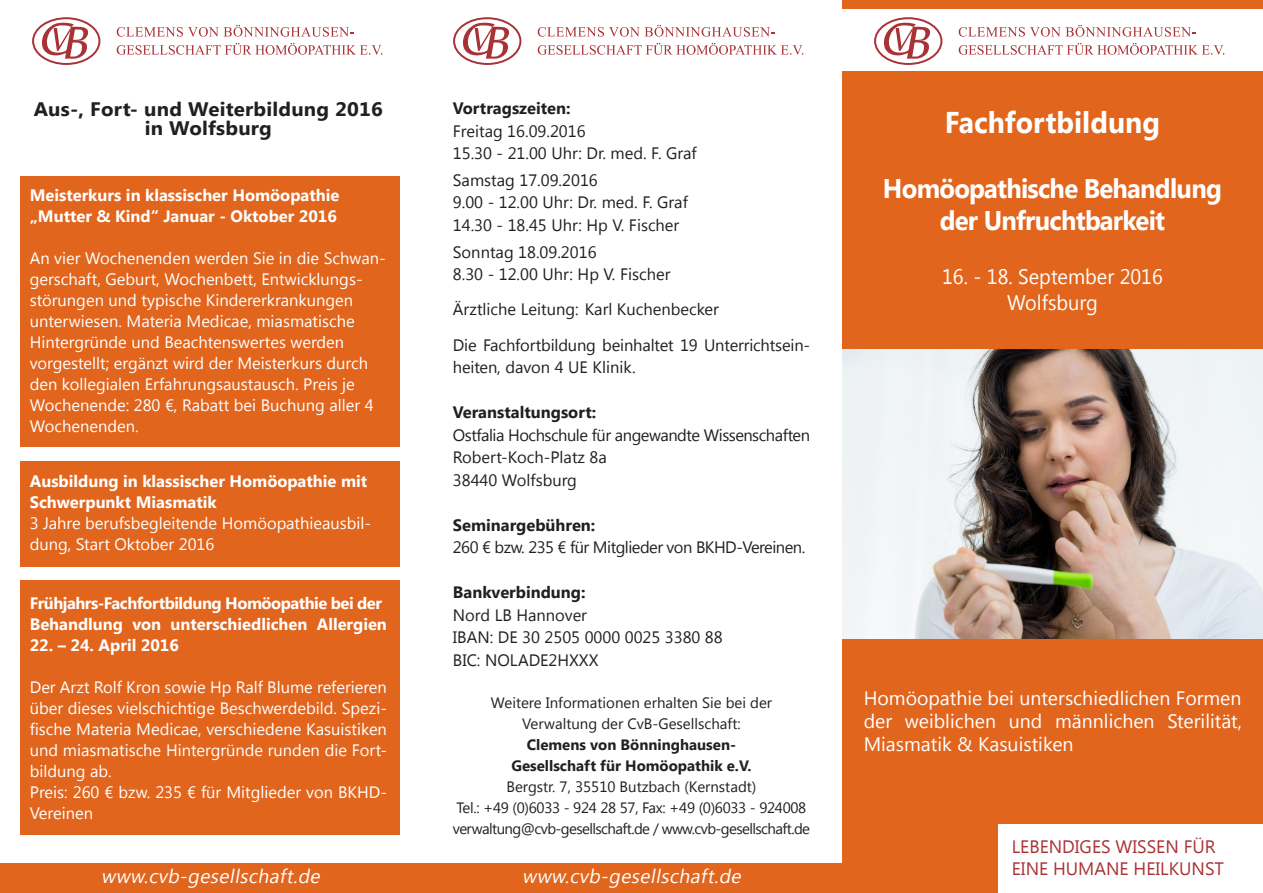
<style>
.page{position:relative;width:1263px;height:893px;background:#fff}
.page>*{position:absolute;margin:0;border:0;box-sizing:border-box;transform-origin:0 0}
.t1{font:700 30px "Segoe UI";color:#fff;scale:.95 1}
.t2{font:700 27px "Segoe UI";letter-spacing:-.03em;color:#fff;scale:.95 1}
.t3{font:21px "Segoe UI";color:#fff;scale:.95 1}
.t4{font:19.5px "Segoe UI";color:#fff}
.t5{font:italic 19.5px "Segoe UI";color:#fff}
.t6{font:700 19.5px "Segoe UI";letter-spacing:.01em;color:#231f20;scale:1.05 1}
.t7{font:18px/21.6px "Segoe UI";color:#a93236}
.t8{font:16.5px/21px "Segoe UI";color:#fff}
.t9{font:16.5px/22.5px "Segoe UI";color:#231f20}
.t10{font:700 16.5px/21px "Segoe UI";color:#fff}
.t11{font:16.5px "Segoe UI";letter-spacing:-.03em;color:#231f20}
.t12{font:700 16.5px "Segoe UI";color:#231f20}
.t13{font:700 16.5px "Segoe UI";letter-spacing:-.03em;color:#fff}
.t14{font:15px "Segoe UI";color:#231f20}
.t15{font:700 15px "Segoe UI";color:#231f20}
.t16{font:15px "Segoe UI";letter-spacing:-.04em;color:#231f20}
.t17{font:15px "Segoe UI";letter-spacing:-.02em;color:#231f20}
</style>
<div class="page">
<div style="left:20px;top:580px;width:380px;height:255px;background:#e1651d"></div>
<div style="left:20px;top:461px;width:380px;height:105px;background:#e1651d"></div>
<div style="left:20px;top:176px;width:380px;height:270px;background:#e1651d"></div>
<div style="left:842px;top:0;width:421px;height:893px;background:#e1651d"></div>
<img style="left:842px;top:349px;width:421px;height:289px">
<div style="left:0;top:863px;width:1263px;height:30px;background:#e1651d"></div>
<div style="left:841px;top:9px;width:422px;height:64px;background:#fff"></div>
<div style="left:999px;top:825px;width:264px;height:68px;background:#fff"></div>
<div style="left:842px;top:72px;width:421px;height:277px;background:#e1651d"></div>
<svg style="left:538px;top:43px;width:265px;height:12px"></svg>
<svg style="left:538px;top:25px;width:237px;height:12px"></svg>
<div style="left:453px;top:17px;width:68px;height:48px;border:2px solid #a93236;border-radius:50%"></div>
<svg style="left:463px;top:23px;width:46px;height:36px"></svg>
<svg style="left:117px;top:43px;width:265px;height:12px"></svg>
<svg style="left:117px;top:25px;width:237px;height:12px"></svg>
<div style="left:32px;top:17px;width:68px;height:48px;border:2px solid #a93236;border-radius:50%"></div>
<svg style="left:42px;top:23px;width:46px;height:36px"></svg>
<svg style="left:959px;top:43px;width:265px;height:12px"></svg>
<svg style="left:959px;top:25px;width:237px;height:12px"></svg>
<div style="left:874px;top:17px;width:68px;height:48px;border:2px solid #a93236;border-radius:50%"></div>
<svg style="left:884px;top:23px;width:46px;height:36px"></svg>
<p class="t6" style="left:34px;top:95px;width:334px">Aus-, Fort- und Weiterbildung 2016</p>
<p class="t6" style="left:145px;top:114px;width:123px">in Wolfsburg</p>
<p class="t10" style="left:30px;top:184px;width:311px">Meisterkurs in klassischer Homöopathie „Mutter &amp; Kind“ Januar - Oktober 2016</p>
<p class="t8" style="left:30px;top:247px;width:357px">An vier Wochenenden werden Sie in die Schwan&shy;gerschaft, Geburt, Wochenbett, Entwicklungs&shy;störungen und typische Kindererkrankungen unterwiesen. Materia Medicae, miasmatische Hintergründe und Beachtenswertes werden vorgestellt; ergänzt wird der Meisterkurs durch den kollegialen Erfahrungsaustausch. Preis je Wochenende: 280 €, Rabatt bei Buchung aller 4<br>Wochenenden.</p>
<p class="t10" style="left:30px;top:470px;width:339px">Ausbildung in klassischer Homöopathie mit<br>Schwerpunkt Miasmatik</p>
<p class="t8" style="left:30px;top:512px;width:343px">3 Jahre berufsbegleitende Homöopathieausbil&shy;dung, Start Oktober 2016</p>
<p class="t13" style="left:30px;top:592px;width:354px">Frühjahrs-Fachfortbildung Homöopathie bei der</p>
<p class="t10" style="left:30px;top:613px;width:359px">Behandlung von unterschiedlichen Allergien</p>
<p class="t10" style="left:30px;top:634px;width:151px">22. – 24. April 2016</p>
<p class="t8" style="left:30px;top:676px;width:359px;text-align:justify">Der Arzt Rolf Kron sowie Hp Ralf Blume referieren über dieses vielschichtige Beschwerdebild. Spezi&shy;fische Materia Medicae, verschiedene Kasuistiken und miasmatische Hintergründe runden die Fort&shy;bildung ab.</p>
<p class="t8" style="left:30px;top:781px;width:359px">Preis: 260 € bzw. 235 € für Mitglieder von BKHD-<br>Vereinen</p>
<p class="t5" style="left:101px;top:863px;width:225px">www.cvb-gesellschaft.de</p>
<p class="t12" style="left:453px;top:96px;width:119px">Vortragszeiten:</p>
<p class="t9" style="left:453px;top:119px;width:245px">Freitag 16.09.2016<br>15.30 - 21.00 Uhr: Dr. med. F. Graf</p>
<p class="t9" style="left:453px;top:168px;width:146px">Samstag 17.09.2016</p>
<p class="t9" style="left:453px;top:190px;width:236px">9.00 - 12.00 Uhr: Dr. med. F. Graf</p>
<p class="t9" style="left:453px;top:213px;width:228px">14.30 - 18.45 Uhr: Hp V. Fischer</p>
<p class="t9" style="left:453px;top:240px;width:145px">Sonntag 18.09.2016</p>
<p class="t9" style="left:453px;top:262px;width:219px">8.30 - 12.00 Uhr: Hp V. Fischer</p>
<p class="t9" style="left:453px;top:297px;width:268px">Ärztliche Leitung: Karl Kuchenbecker</p>
<p class="t9" style="left:453px;top:333px;width:359px">Die Fachfortbildung beinhaltet 19 Unterrichtsein&shy;heiten, davon 4 UE Klinik.</p>
<p class="t12" style="left:453px;top:400px;width:145px">Veranstaltungsort:</p>
<p class="t11" style="left:453px;top:423px;width:359px">Ostfalia Hochschule für angewandte Wissenschaften</p>
<p class="t9" style="left:453px;top:445px;width:155px">Robert-Koch-Platz 8a</p>
<p class="t9" style="left:453px;top:468px;width:126px">38440 Wolfsburg</p>
<p class="t12" style="left:453px;top:513px;width:144px">Seminargebühren:</p>
<p class="t11" style="left:453px;top:536px;width:354px">260 € bzw. 235 € für Mitglieder von BKHD-Vereinen.</p>
<p class="t12" style="left:453px;top:580px;width:134px">Bankverbindung:</p>
<p class="t9" style="left:453px;top:603px;width:136px">Nord LB Hannover</p>
<p class="t9" style="left:453px;top:625px;width:271px">IBAN: DE 30 2505 0000 0025 3380 88</p>
<p class="t9" style="left:453px;top:648px;width:147px">BIC: NOLADE2HXXX</p>
<p class="t14" style="left:491px;top:692px;width:283px">Weitere Informationen erhalten Sie bei der</p>
<p class="t14" style="left:522px;top:713px;width:220px">Verwaltung der CvB-Gesellschaft:</p>
<p class="t15" style="left:527px;top:734px;width:211px">Clemens von Bönninghausen-</p>
<p class="t15" style="left:511px;top:755px;width:242px">Gesellschaft für Homöopathik e.V.</p>
<p class="t14" style="left:506px;top:776px;width:251px">Bergstr. 7, 35510 Butzbach (Kernstadt)</p>
<p class="t17" style="left:457px;top:797px;width:351px">Tel.: +49 (0)6033 - 924 28 57, Fax: +49 (0)6033 - 924008</p>
<p class="t16" style="left:453px;top:818px;width:359px">verwaltung@cvb-gesellschaft.de / www.cvb-gesellschaft.de</p>
<p class="t5" style="left:522px;top:863px;width:225px">www.cvb-gesellschaft.de</p>
<p class="t1" style="left:945px;top:101px;width:228px">Fachfortbildung</p>
<p class="t2" style="left:883px;top:169px;width:358px">Homöopathische Behandlung</p>
<p class="t2" style="left:940px;top:201px;width:239px">der Unfruchtbarkeit</p>
<p class="t3" style="left:942px;top:262px;width:234px">16. - 18. September 2016</p>
<p class="t3" style="left:1007px;top:287px;width:97px">Wolfsburg</p>
<p class="t4" style="left:864px;top:684px;width:379px">Homöopathie bei unterschiedlichen Formen</p>
<p class="t4" style="left:864px;top:708px;width:380px">der weiblichen und männlichen Sterilität,</p>
<p class="t4" style="left:864px;top:731px;width:211px">Miasmatik &amp; Kasuistiken</p>
<p class="t7" style="left:1012px;top:835px;width:214px">LEBENDIGES WISSEN FÜR<br>EINE HUMANE HEILKUNST</p>
</div>
